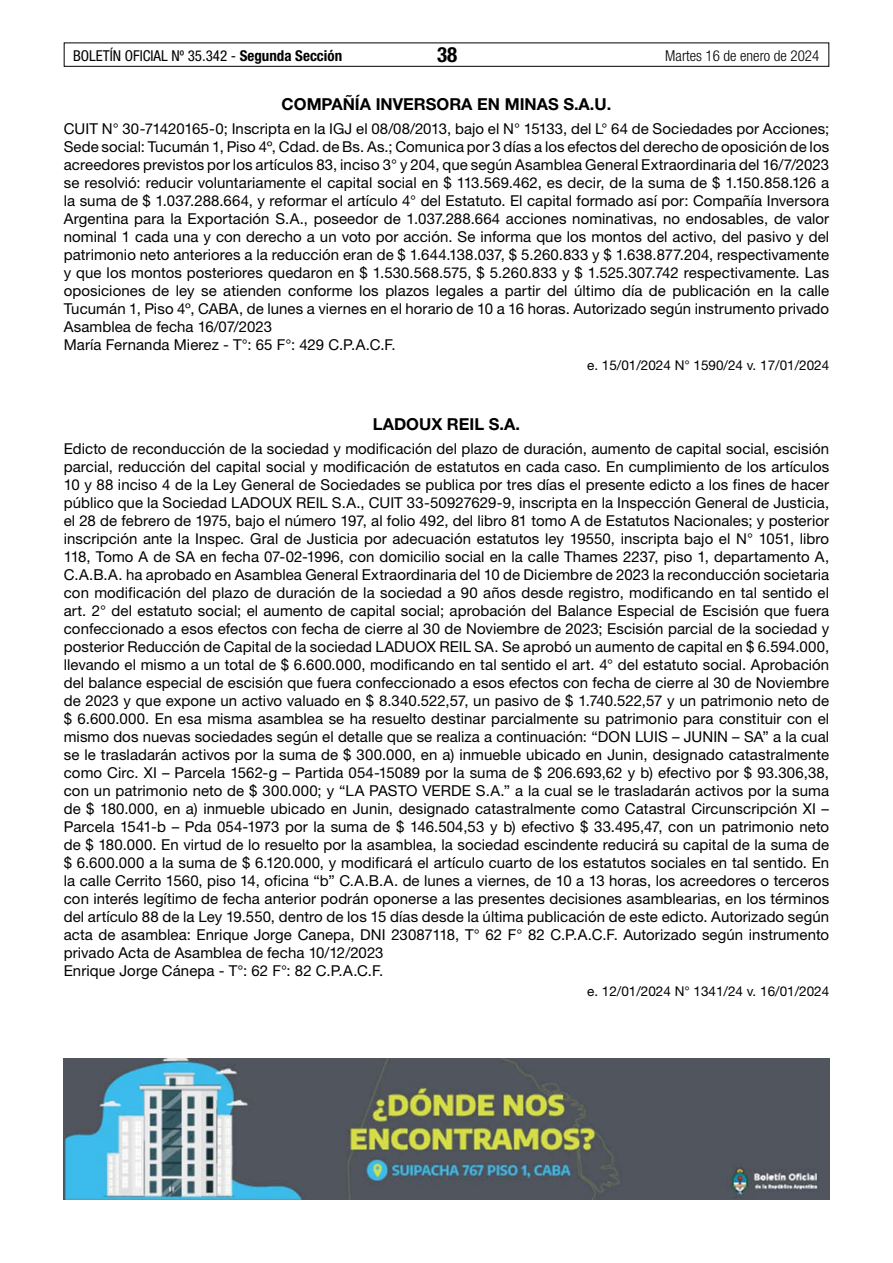
<style>
.page{position:relative;width:893px;height:1263px;background:#fff}
.page>*{position:absolute;margin:0;border:0;box-sizing:border-box;transform-origin:0 0}
.t1{font:700 condensed 21px "Helvetica Neue LT Std";color:#000}
.t2{font:700 16.5px "Helvetica Neue LT Std";color:#000}
.t3{font:15px/18px "Helvetica Neue LT Std";letter-spacing:.005em;color:#000}
.t4{font:condensed 15px "Helvetica Neue LT Std";color:#000}
.t5{font:300 condensed 15px "Helvetica Neue LT Std";color:#000}
.t6{font:13.5px "Helvetica Neue LT Std";color:#000}
.s1{font-weight:700}
</style>
<div class="page">
<div style="left:64px;top:43px;width:765px;height:24px;border:1px solid #000"></div>
<img style="left:64px;top:1059px;width:765px;height:140px">
<p class="t4" style="left:73px;top:47px;width:271px">BOLETÍN OFICIAL Nº 35.342 - <span class="s1">Segunda Sección</span></p>
<h1 class="t1" style="left:437px;top:42px;width:22px">38</h1>
<p class="t5" style="left:665px;top:47px;width:155px">Martes 16 de enero de 2024</p>
<p class="t2" style="left:282px;top:93px;width:331px">COMPAÑÍA INVERSORA EN MINAS S.A.U.</p>
<p class="t3" style="left:64px;top:119px;width:767px">CUIT N° 30-71420165-0; Inscripta en la IGJ el 08/08/2013, bajo el N° 15133, del L° 64 de Sociedades por Acciones; Sede social: Tucumán 1, Piso 4º, Cdad. de Bs. As.; Comunica por 3 días a los efectos del derecho de oposición de los acreedores previstos por los artículos 83, inciso 3° y 204, que según Asamblea General Extraordinaria del 16/7/2023 se resolvió: reducir voluntariamente el capital social en $ 113.569.462, es decir, de la suma de $ 1.150.858.126 a la suma de $ 1.037.288.664, y reformar el artículo 4° del Estatuto. El capital formado así por: Compañía Inversora Argentina para la Exportación S.A., poseedor de 1.037.288.664 acciones nominativas, no endosables, de valor nominal 1 cada una y con derecho a un voto por acción. Se informa que los montos del activo, del pasivo y del patrimonio neto anteriores a la reducción eran de $ 1.644.138.037, $ 5.260.833 y $ 1.638.877.204, respectivamente y que los montos posteriores quedaron en $ 1.530.568.575, $ 5.260.833 y $ 1.525.307.742 respectivamente. Las oposiciones de ley se atienden conforme los plazos legales a partir del último día de publicación en la calle Tucumán 1, Piso 4º, CABA, de lunes a viernes en el horario de 10 a 16 horas. Autorizado según instrumento privado Asamblea de fecha 16/07/2023<br>María Fernanda Mierez - T°: 65 F°: 429 C.P.A.C.F.</p>
<p class="t6" style="left:587px;top:357px;width:244px">e. 15/01/2024 N° 1590/24 v. 17/01/2024</p>
<p class="t2" style="left:373px;top:414px;width:148px">LADOUX REIL S.A.</p>
<p class="t3" style="left:64px;top:440px;width:767px">Edicto de reconducción de la sociedad y modificación del plazo de duración, aumento de capital social, escisión parcial, reducción del capital social y modificación de estatutos en cada caso. En cumplimiento de los artículos 10 y 88 inciso 4 de la Ley General de Sociedades se publica por tres días el presente edicto a los fines de hacer público que la Sociedad LADOUX REIL S.A., CUIT 33-50927629-9, inscripta en la Inspección General de Justicia, el 28 de febrero de 1975, bajo el número 197, al folio 492, del libro 81 tomo A de Estatutos Nacionales; y posterior inscripción ante la Inspec. Gral de Justicia por adecuación estatutos ley 19550, inscripta bajo el N° 1051, libro 118, Tomo A de SA en fecha 07-02-1996, con domicilio social en la calle Thames 2237, piso 1, departamento A, C.A.B.A. ha aprobado en Asamblea General Extraordinaria del 10 de Diciembre de 2023 la reconducción societaria con modificación del plazo de duración de la sociedad a 90 años desde registro, modificando en tal sentido el art. 2° del estatuto social; el aumento de capital social; aprobación del Balance Especial de Escisión que fuera confeccionado a esos efectos con fecha de cierre al 30 de Noviembre de 2023; Escisión parcial de la sociedad y posterior Reducción de Capital de la sociedad LADUOX REIL SA. Se aprobó un aumento de capital en $ 6.594.000, llevando el mismo a un total de $ 6.600.000, modificando en tal sentido el art. 4° del estatuto social. Aprobación del balance especial de escisión que fuera confeccionado a esos efectos con fecha de cierre al 30 de Noviembre de 2023 y que expone un activo valuado en $ 8.340.522,57, un pasivo de $ 1.740.522,57 y un patrimonio neto de $ 6.600.000. En esa misma asamblea se ha resuelto destinar parcialmente su patrimonio para constituir con el mismo dos nuevas sociedades según el detalle que se realiza a continuación: “DON LUIS – JUNIN – SA” a la cual se le trasladarán activos por la suma de $ 300.000, en a) inmueble ubicado en Junin, designado catastralmente como Circ. XI – Parcela 1562-g – Partida 054-15089 por la suma de $ 206.693,62 y b) efectivo por $ 93.306,38, con un patrimonio neto de $ 300.000; y “LA PASTO VERDE S.A.” a la cual se le trasladarán activos por la suma de $ 180.000, en a) inmueble ubicado en Junin, designado catastralmente como Catastral Circunscripción XI – Parcela 1541-b – Pda 054-1973 por la suma de $ 146.504,53 y b) efectivo $ 33.495,47, con un patrimonio neto de $ 180.000. En virtud de lo resuelto por la asamblea, la sociedad escindente reducirá su capital de la suma de $ 6.600.000 a la suma de $ 6.120.000, y modificará el artículo cuarto de los estatutos sociales en tal sentido. En la calle Cerrito 1560, piso 14, oficina “b” C.A.B.A. de lunes a viernes, de 10 a 13 horas, los acreedores o terceros con interés legítimo de fecha anterior podrán oponerse a las presentes decisiones asamblearias, en los términos del artículo 88 de la Ley 19.550, dentro de los 15 días desde la última publicación de este edicto. Autorizado según acta de asamblea: Enrique Jorge Canepa, DNI 23087118, T° 62 F° 82 C.P.A.C.F. Autorizado según instrumento privado Acta de Asamblea de fecha 10/12/2023<br>Enrique Jorge Cánepa - T°: 62 F°: 82 C.P.A.C.F.</p>
<p class="t6" style="left:587px;top:983px;width:244px">e. 12/01/2024 N° 1341/24 v. 16/01/2024</p>
</div>
